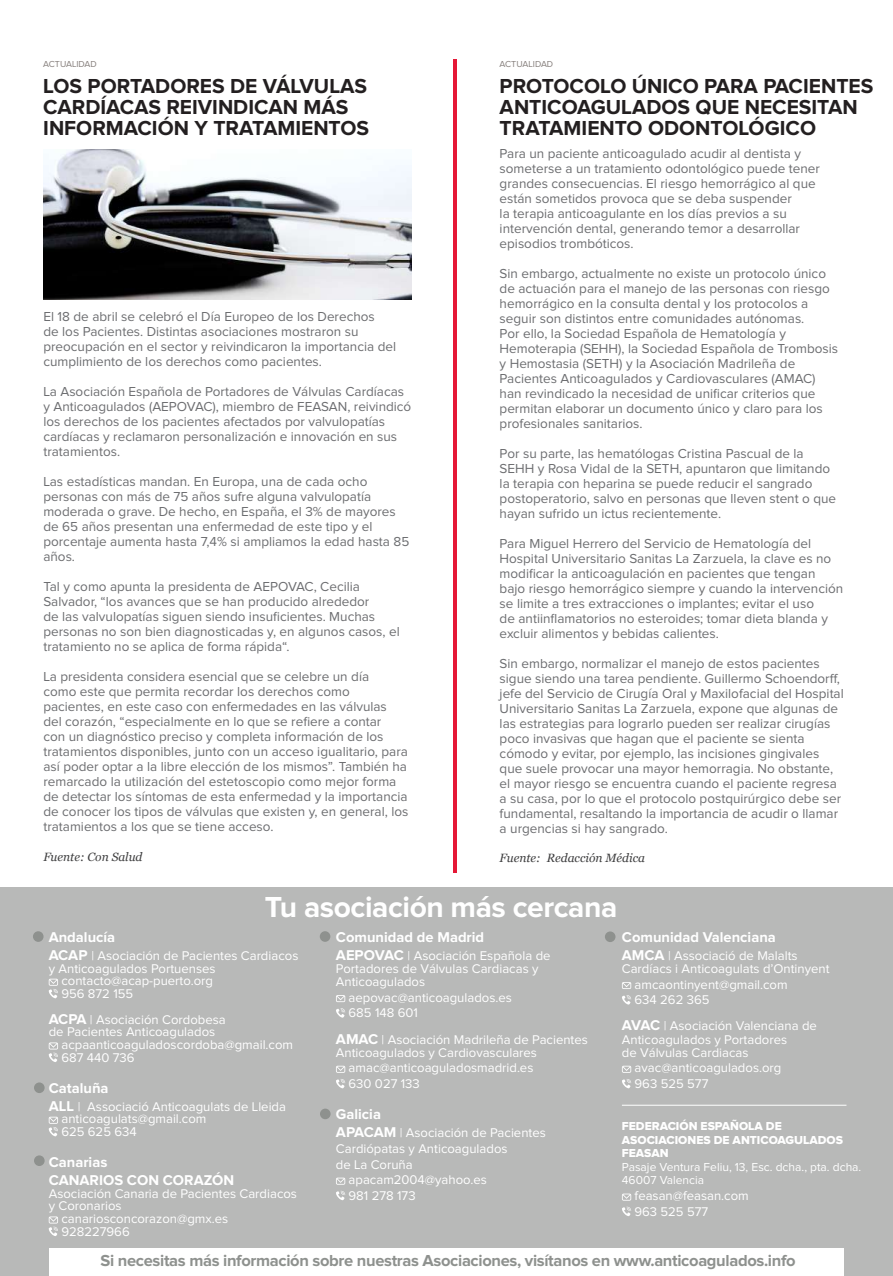
<style>
.page{position:relative;width:893px;height:1276px;background:#fff}
.page>*{position:absolute;margin:0;border:0;box-sizing:border-box;transform-origin:0 0}
.t1{font:700 30px "Proxima Nova";letter-spacing:-.015em;color:#fff}
.t2{font:700 21px/21px "Proxima Nova";color:#231f20}
.t3{font:700 16.5px "Proxima Nova";letter-spacing:-.02em;color:#8e918e}
.t4{font:700 14.7px/18px "Proxima Nova";color:#fff}
.t5{font:13.5px/15px "Proxima Nova";color:#6c6d70}
.t6{font:13.05px/13px "Proxima Nova";color:#fff}
.t7{font:12px/13.5px "Proxima Nova Extrabld";color:#fff}
.t8{font:12px/13.5px "Proxima Nova";color:#fff}
.t9{font:italic 12px "Georgia";color:#3e3e3f}
.t10{font:9px "Proxima Nova";color:#867f7c}
.s1{font-weight:700;font-size:14.7px}
</style>
<div class="page">
<div style="left:0;top:887px;width:893px;height:389px;background:#b8b9b8"></div>
<hr style="left:453px;top:60px;width:4px;height:813px;background:#e51836">
<div style="left:49px;top:1248px;width:794px;height:28px;background:#fff"></div>
<svg style="left:622px;top:1193px;width:9px;height:7px"></svg>
<svg style="left:622px;top:1206px;width:9px;height:10px"></svg>
<svg style="left:49px;top:978px;width:9px;height:20px"></svg>
<svg style="left:49px;top:1042px;width:9px;height:20px"></svg>
<svg style="left:49px;top:1116px;width:9px;height:20px"></svg>
<svg style="left:49px;top:1216px;width:9px;height:20px"></svg>
<svg style="left:336px;top:995px;width:9px;height:7px"></svg>
<svg style="left:336px;top:1008px;width:9px;height:9px"></svg>
<svg style="left:336px;top:1065px;width:9px;height:7px"></svg>
<svg style="left:336px;top:1079px;width:9px;height:9px"></svg>
<svg style="left:336px;top:1177px;width:9px;height:7px"></svg>
<svg style="left:336px;top:1191px;width:9px;height:9px"></svg>
<svg style="left:622px;top:982px;width:9px;height:7px"></svg>
<svg style="left:622px;top:995px;width:9px;height:9px"></svg>
<svg style="left:622px;top:1065px;width:9px;height:7px"></svg>
<svg style="left:622px;top:1079px;width:9px;height:9px"></svg>
<div style="left:33px;top:931px;width:11px;height:11px;background:#8e918e;border-radius:50%"></div>
<div style="left:34px;top:1082px;width:11px;height:11px;background:#8e918e;border-radius:50%"></div>
<div style="left:320px;top:1108px;width:11px;height:11px;background:#8e918e;border-radius:50%"></div>
<div style="left:320px;top:931px;width:10px;height:11px;background:#8e918e;border-radius:50%"></div>
<div style="left:605px;top:931px;width:10px;height:11px;background:#8e918e;border-radius:50%"></div>
<div style="left:34px;top:1155px;width:11px;height:11px;background:#8e918e;border-radius:50%"></div>
<hr style="left:622px;top:1105px;width:224px;height:1px;background:#fff">
<img style="left:44px;top:149px;width:368px;height:150px">
<p class="t10" style="left:43px;top:60px;width:55px">ACTUALIDAD</p>
<h2 class="t2" style="left:43px;top:76px;width:327px">LOS PORTADORES DE VÁLVULAS<br>CARDÍACAS REIVINDICAN MÁS<br>INFORMACIÓN Y TRATAMIENTOS</h2>
<p class="t10" style="left:500px;top:60px;width:55px">ACTUALIDAD</p>
<h2 class="t2" style="left:500px;top:76px;width:375px">PROTOCOLO ÚNICO PARA PACIENTES<br>ANTICOAGULADOS QUE NECESITAN<br>TRATAMIENTO ODONTOLÓGICO</h2>
<p class="t5" style="left:500px;top:146px;width:322px">Para un paciente anticoagulado acudir al dentista y someterse a un tratamiento odontológico puede tener grandes consecuencias. El riesgo hemorrágico al que están sometidos provoca que se deba suspender<br>la terapia anticoagulante en los días previos a su intervención dental, generando temor a desarrollar episodios trombóticos.</p>
<p class="t5" style="left:500px;top:266px;width:340px">Sin embargo, actualmente no existe un protocolo único de actuación para el manejo de las personas con riesgo hemorrágico en la consulta dental y los protocolos a seguir son distintos entre comunidades autónomas.<br>Por ello, la Sociedad Española de Hematología y Hemoterapia (SEHH), la Sociedad Española de Trombosis y Hemostasia (SETH) y la Asociación Madrileña de Pacientes Anticoagulados y Cardiovasculares (AMAC) han revindicado la necesidad de unificar criterios que permitan elaborar un documento único y claro para los profesionales sanitarios.</p>
<p class="t5" style="left:500px;top:446px;width:338px">Por su parte, las hematólogas Cristina Pascual de la SEHH y Rosa Vidal de la SETH, apuntaron que limitando la terapia con heparina se puede reducir el sangrado postoperatorio, salvo en personas que lleven stent o que hayan sufrido un ictus recientemente.</p>
<p class="t5" style="left:500px;top:536px;width:345px">Para Miguel Herrero del Servicio de Hematología del Hospital Universitario Sanitas La Zarzuela, la clave es no modificar la anticoagulación en pacientes que tengan bajo riesgo hemorrágico siempre y cuando la intervención se limite a tres extracciones o implantes; evitar el uso<br>de antiinflamatorios no esteroides; tomar dieta blanda y excluir alimentos y bebidas calientes.</p>
<p class="t5" style="left:500px;top:656px;width:346px">Sin embargo, normalizar el manejo de estos pacientes sigue siendo una tarea pendiente. Guillermo Schoendorff, jefe del Servicio de Cirugía Oral y Maxilofacial del Hospital Universitario Sanitas La Zarzuela, expone que algunas de las estrategias para lograrlo pueden ser realizar cirugías poco invasivas que hagan que el paciente se sienta cómodo y evitar, por ejemplo, las incisiones gingivales que suele provocar una mayor hemorragia. No obstante, el mayor riesgo se encuentra cuando el paciente regresa a su casa, por lo que el protocolo postquirúrgico debe ser fundamental, resaltando la importancia de acudir o llamar a urgencias si hay sangrado.</p>
<p class="t9" style="left:500px;top:849px;width:147px">Fuente: Redacción Médica</p>
<h1 class="t1" style="left:265px;top:893px;width:354px">Tu asociación más cercana</h1>
<p class="t5" style="left:43px;top:309px;width:354px">El 18 de abril se celebró el Día Europeo de los Derechos<br>de los Pacientes. Distintas asociaciones mostraron su preocupación en el sector y reivindicaron la importancia del cumplimiento de los derechos como pacientes.</p>
<p class="t5" style="left:43px;top:384px;width:369px">La Asociación Española de Portadores de Válvulas Cardíacas y Anticoagulados (AEPOVAC), miembro de FEASAN, reivindicó los derechos de los pacientes afectados por valvulopatías cardíacas y reclamaron personalización e innovación en sus tratamientos.</p>
<p class="t5" style="left:43px;top:474px;width:367px">Las estadísticas mandan. En Europa, una de cada ocho personas con más de 75 años sufre alguna valvulopatía moderada o grave. De hecho, en España, el 3% de mayores de 65 años presentan una enfermedad de este tipo y el porcentaje aumenta hasta 7,4% si ampliamos la edad hasta 85 años.</p>
<p class="t5" style="left:43px;top:579px;width:358px">Tal y como apunta la presidenta de AEPOVAC, Cecilia Salvador, “los avances que se han producido alrededor<br>de las valvulopatías siguen siendo insuficientes. Muchas personas no son bien diagnosticadas y, en algunos casos, el tratamiento no se aplica de forma rápida“.</p>
<p class="t5" style="left:43px;top:669px;width:367px">La presidenta considera esencial que se celebre un día<br>como este que permita recordar los derechos como pacientes, en este caso con enfermedades en las válvulas del corazón, “especialmente en lo que se refiere a contar<br>con un diagnóstico preciso y completa información de los tratamientos disponibles, junto con un acceso igualitario, para así poder optar a la libre elección de los mismos”. También ha remarcado la utilización del estetoscopio como mejor forma de detectar los síntomas de esta enfermedad y la importancia de conocer los tipos de válvulas que existen y, en general, los tratamientos a los que se tiene acceso.</p>
<p class="t9" style="left:43px;top:848px;width:101px">Fuente: Con Salud</p>
<p class="t4" style="left:49px;top:928px;width:68px">Andalucía</p>
<p class="t6" style="left:49px;top:949px;width:251px"><span class="s1">ACAP</span> | Asociación de Pacientes Cardiacos</p>
<p class="t6" style="left:49px;top:962px;width:168px">y Anticoagulados Portuenses</p>
<p class="t6" style="left:61px;top:975px;width:153px">contacto@acap-puerto.org</p>
<p class="t6" style="left:61px;top:987px;width:73px">956 872 155</p>
<p class="t6" style="left:49px;top:1013px;width:178px"><span class="s1">ACPA</span> | Asociación Cordobesa</p>
<p class="t6" style="left:49px;top:1026px;width:168px">de Pacientes Anticoagulados</p>
<p class="t6" style="left:61px;top:1038px;width:233px">acpaanticoaguladoscordoba@gmail.com</p>
<p class="t6" style="left:61px;top:1051px;width:75px">687 440 736</p>
<p class="t4" style="left:49px;top:1079px;width:61px">Cataluña</p>
<p class="t6" style="left:61px;top:1100px;width:226px;text-indent:-13px"><span class="s1">ALL</span> | Associació Anticoagulats de Lleida anticoagulats@gmail.com<br>625 625 634</p>
<p class="t4" style="left:49px;top:1153px;width:187px">Canarias<br>CANARIOS CON CORAZÓN</p>
<p class="t6" style="left:49px;top:1187px;width:250px">Asociación Canaria de Pacientes Cardiacos</p>
<p class="t6" style="left:49px;top:1200px;width:74px">y Coronarios</p>
<p class="t6" style="left:61px;top:1212px;width:168px">canariosconcorazon@gmx.es</p>
<p class="t6" style="left:61px;top:1225px;width:70px">928227966</p>
<p class="t4" style="left:336px;top:928px;width:150px">Comunidad de Madrid</p>
<p class="t6" style="left:336px;top:949px;width:216px"><span class="s1">AEPOVAC</span> | Asociación Española de<br>Portadores de Válvulas Cardiacas y<br>Anticoagulados</p>
<p class="t6" style="left:349px;top:990px;width:165px;line-height:15.8px">aepovac@anticoagulados.es<br>685 148 601</p>
<p class="t6" style="left:336px;top:1033px;width:253px"><span class="s1">AMAC</span> | Asociación Madrileña de Pacientes<br>Anticoagulados y Cardiovasculares</p>
<p class="t6" style="left:349px;top:1060px;width:186px;line-height:15.8px">amac@anticoaguladosmadrid.es<br>630 027 133</p>
<p class="t4" style="left:336px;top:1106px;width:47px">Galicia</p>
<p class="t6" style="left:336px;top:1126px;width:211px"><span class="s1">APACAM</span> | Asociación de Pacientes</p>
<p class="t6" style="left:336px;top:1142px;width:173px">Cardiópatas y Anticoagulados</p>
<p class="t6" style="left:336px;top:1158px;width:78px">de La Coruña</p>
<p class="t6" style="left:349px;top:1174px;width:140px">apacam2004@yahoo.es</p>
<p class="t6" style="left:349px;top:1189px;width:69px">981 278 173</p>
<p class="t4" style="left:622px;top:928px;width:155px">Comunidad Valenciana</p>
<p class="t6" style="left:622px;top:949px;width:209px"><span class="s1">AMCA</span> | Associació de Malalts<br>Cardíacs i Anticoagulats d’Ontinyent</p>
<p class="t6" style="left:634px;top:977px;width:155px;line-height:15.8px">amcaontinyent@gmail.com<br>634 262 365</p>
<p class="t6" style="left:622px;top:1020px;width:196px"><span class="s1">AVAC</span> | Asociación Valenciana de<br>Anticoagulados y Portadores<br>de Válvulas Cardiacas</p>
<p class="t6" style="left:634px;top:1060px;width:148px;line-height:15.8px">avac@anticoagulados.org<br>963 525 577</p>
<p class="t7" style="left:622px;top:1120px;width:223px">FEDERACIÓN ESPAÑOLA DE<br>ASOCIACIONES DE ANTICOAGULADOS<br>FEASAN</p>
<p class="t8" style="left:622px;top:1160px;width:241px">Pasaje Ventura Feliu, 13, Esc. dcha., pta. dcha.<br>46007 Valencia</p>
<p class="t6" style="left:634px;top:1188px;width:116px;line-height:15.6px">feasan@feasan.com<br>963 525 577</p>
<p class="t3" style="left:101px;top:1253px;width:696px">Si necesitas más información sobre nuestras Asociaciones, visítanos en www.anticoagulados.info</p>
</div>
